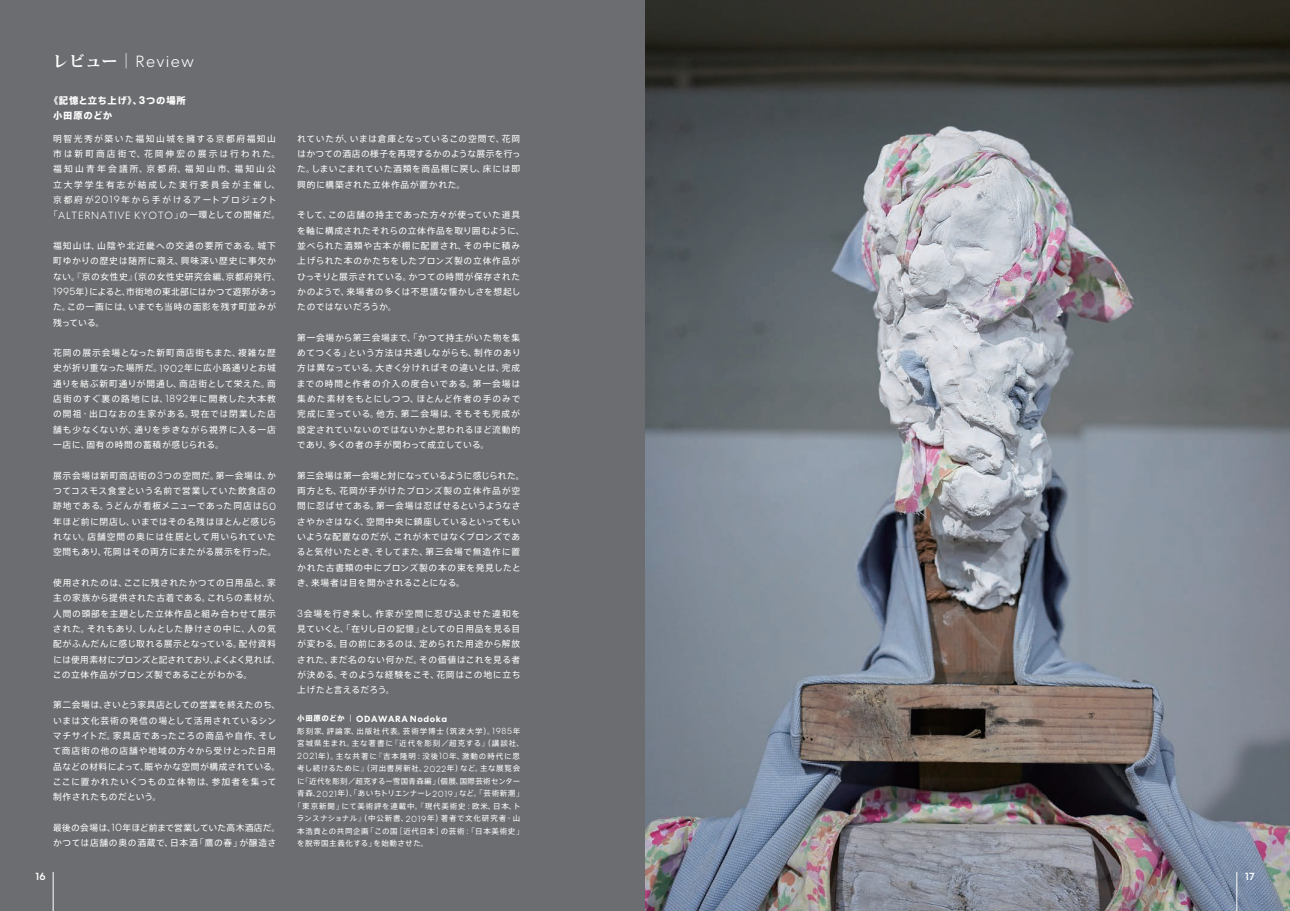
<style>
.page{position:relative;width:1290px;height:911px;background:#6c6d70}
.page>*{position:absolute;margin:0;border:0;box-sizing:border-box;transform-origin:0 0}
.t1{font:300 16.25px "Centra No 2";letter-spacing:.08em;color:#fff}
.t2{font:300 10.5px "Centra No 2";letter-spacing:.08em;color:#fff}
.t3{font:500 10.5px "Centra No 2";color:#fff}
.t4{font:800 9.38px/15px "Axis Std";letter-spacing:.07em;color:#fff}
.t5{font:700 9px "Centra No 2";letter-spacing:.065em;color:#fff}
.t6{font:8.75px/15.2px "Axis Std";letter-spacing:.07em;color:#fff}
.t7{font:8.75px/15.2px "Axis Std";letter-spacing:.21em;color:#fff}
.t8{font:8.75px/15.2px "Axis Std";letter-spacing:.035em;color:#fff}
.t9{font:7.5px "Axis Std";letter-spacing:.085em;color:#fff}
.t10{font:7.5px "Axis Std";letter-spacing:.125em;color:#fff}
.t11{font:7.5px "Axis Std";letter-spacing:.025em;color:#fff}
.t12{font:7.5px "Axis Std";letter-spacing:.12em;color:#fff}
.t13{font:7.5px "Axis Std";letter-spacing:.045em;color:#fff}
.t14{font:7.5px "Axis Std";letter-spacing:.115em;color:#fff}
.s1{font-family:"TP Min Std N C Hi B";font-weight:400}
.s2{font-family:"Centra No 2";font-weight:700;font-size:11.25px}
.s3{font-family:"Centra No 2";font-weight:300;font-size:10.5px}
.s4{font-family:"Axis Std";font-weight:400;font-size:8.75px}
.s5{font-family:"Axis Std";font-weight:800;font-size:7.5px}
.s6{font-family:"Axis Std";font-weight:400;font-size:7.5px}
.s7{font-family:"Centra No 2";font-weight:300;font-size:9px}
</style>
<div class="page">
<img style="left:645px;top:0;width:645px;height:911px">
<hr style="left:53px;top:872px;width:1px;height:39px;background:#fff">
<hr style="left:1236px;top:872px;width:1px;height:39px;background:#fff">
<h1 class="t1" style="left:52px;top:52px;width:143px"><span class="s1">レビュー｜</span>Review</h1>
<p class="t4" style="left:53px;top:92px;width:134px;text-indent:-4px">《記憶と立ち上げ》、<span class="s2">3</span>つの場所小田原のどか</p>
<p class="t7" style="left:53px;top:130px;width:229px">明智光秀が築いた福知山城を擁する京都府福知山市は新町商店街で、花岡伸宏の展示は行われた。福知山青年会議所、京都府、福知山市、福知山公立大学学生有志が結成した実行委員会が主催し、京都府が<span class="s3">2019</span>年から手がけるアートプロジェクト</p>
<p class="t2" style="left:49px;top:209px;width:233px"><span class="s4">「</span>ALTERNATIVE KYOTO<span class="s4">」の一環としての開催だ。</span></p>
<p class="t6" style="left:53px;top:237px;width:229px">福知山は、山陰や北近畿への交通の要所である。城下町ゆかりの歴史は随所に窺え、興味深い歴史に事欠かない。『京の女性史』（京の女性史研究会編、京都府発行、<br><span class="s3">1995</span>年）によると、市街地の東北部にはかつて遊郭があった。この一画には、いまでも当時の面影を残す町並みが残っている。</p>
<p class="t6" style="left:53px;top:345px;width:224px;text-align:justify">花岡の展示会場となった新町商店街もまた、複雑な歴史が折り重なった場所だ。<span class="s3">1902</span>年に広小路通りとお城通りを結ぶ新町通りが開通し、商店街として栄えた。商店街のすぐ裏の路地には、<span class="s3">1892</span>年に開教した大本教の開祖・出口なおの生家がある。現在では閉業した店舗も少なくないが、通りを歩きながら視界に入る一店一店に、固有の時間の蓄積が感じられる。</p>
<p class="t6" style="left:53px;top:467px;width:225px;text-align:justify">展示会場は新町商店街の<span class="s3">3</span>つの空間だ。第一会場は、かつてコスモス食堂という名前で営業していた飲食店の跡地である。うどんが看板メニューであった同店は<span class="s3">50</span>年ほど前に閉店し、いまではその名残はほとんど感じられない。店舗空間の奥には住居として用いられていた空間もあり、花岡はその両方にまたがる展示を行った。</p>
<p class="t6" style="left:53px;top:574px;width:229px">使用されたのは、ここに残されたかつての日用品と、家主の家族から提供された古着である。これらの素材が、人間の頭部を主題とした立体作品と組み合わせて展示された。それもあり、しんとした静けさの中に、人の気配がふんだんに感じ取れる展示となっている。配付資料には使用素材にブロンズと記されており、よくよく見れば、この立体作品がブロンズ製であることがわかる。</p>
<p class="t6" style="left:53px;top:697px;width:229px">第二会場は、さいとう家具店としての営業を終えたのち、いまは文化芸術の発信の場として活用されているシンマチサイトだ。家具店であったころの商品や自作、そして商店街の他の店舗や地域の方々から受けとった日用品などの材料によって、賑やかな空間が構成されている。ここに置かれたいくつもの立体物は、参加者を集って制作されたものだという。</p>
<p class="t8" style="left:53px;top:819px;width:229px">最後の会場は、<span class="s3">10</span>年ほど前まで営業していた高木酒店だ。かつては店舗の奥の酒蔵で、日本酒「鷹の春」が醸造さ</p>
<p class="t6" style="left:297px;top:130px;width:225px;text-align:justify">れていたが、いまは倉庫となっているこの空間で、花岡はかつての酒店の様子を再現するかのような展示を行った。しまいこまれていた酒類を商品棚に戻し、床には即興的に構築された立体作品が置かれた。</p>
<p class="t6" style="left:297px;top:207px;width:229px">そして、この店舗の持主であった方々が使っていた道具を軸に構成されたそれらの立体作品を取り囲むように、並べられた酒類や古本が棚に配置され、その中に積み上げられた本のかたちをしたブロンズ製の立体作品がひっそりと展示されている。かつての時間が保存されたかのようで、来場者の多くは不思議な懐かしさを想起したのではないだろうか。</p>
<p class="t6" style="left:297px;top:329px;width:226px;text-align:justify">第一会場から第三会場まで、「かつて持主がいた物を集めてつくる」という方法は共通しながらも、制作のあり方は異なっている。大きく分ければその違いとは、完成までの時間と作者の介入の度合いである。第一会場は集めた素材をもとにしつつ、ほとんど作者の手のみで完成に至っている。他方、第二会場は、そもそも完成が設定されていないのではないかと思われるほど流動的であり、多くの者の手が関わって成立している。</p>
<p class="t6" style="left:297px;top:467px;width:229px">第三会場は第一会場と対になっているように感じられた。両方とも、花岡が手がけたブロンズ製の立体作品が空間に忍ばせてある。第一会場は忍ばせるというようなささやかさはなく、空間中央に鎮座しているといってもいいような配置なのだが、これが木ではなくブロンズであると気付いたとき、そしてまた、第三会場で無造作に置かれた古書類の中にブロンズ製の本の束を発見したとき、来場者は目を開かされることになる。</p>
<p class="t6" style="left:297px;top:605px;width:225px;text-align:justify"><span class="s3">3</span>会場を行き来し、作家が空間に忍び込ませた違和を見ていくと、「在りし日の記憶」としての日用品を見る目が変わる。目の前にあるのは、定められた用途から解放された、まだ名のない何かだ。その価値はこれを見る者が決める。そのような経験をこそ、花岡はこの地に立ち上げたと言えるだろう。</p>
<p class="t5" style="left:297px;top:713px;width:152px"><span class="s5">小田原のどか</span><span class="s6">｜</span> ODAWARA Nodoka</p>
<p class="t12" style="left:297px;top:725px;width:224px">彫刻家、評論家、出版社代表。芸術学博士（筑波大学）。<span class="s7">1985</span>年</p>
<p class="t10" style="left:297px;top:738px;width:228px">宮城県生まれ。主な著書に『近代を彫刻／超克する』（講談社、</p>
<p class="t10" style="left:297px;top:750px;width:224px"><span class="s7">2021</span>年）。主な共著に『吉本隆明：没後<span class="s7">10</span>年、激動の時代に思</p>
<p class="t9" style="left:297px;top:763px;width:224px">考し続けるために』（河出書房新社、<span class="s7">2022</span>年）など。主な展覧会</p>
<p class="t13" style="left:297px;top:775px;width:225px">に「近代を彫刻／超克するー雪国青森編」（個展、国際芸術センター</p>
<p class="t11" style="left:297px;top:788px;width:228px">青森、<span class="s7">2021</span>年）、「あいちトリエンナーレ<span class="s7">2019</span>」など。「芸術新潮」</p>
<p class="t14" style="left:294px;top:800px;width:228px">「東京新聞」にて美術評を連載中。『現代美術史：欧米、日本、ト</p>
<p class="t9" style="left:297px;top:813px;width:225px">ランスナショナル』（中公新書、<span class="s7">2019</span>年）著者で文化研究者・山</p>
<p class="t9" style="left:297px;top:825px;width:228px">本浩貴との共同企画「この国［近代日本］の芸術：「日本美術史」</p>
<p class="t9" style="left:297px;top:838px;width:133px">を脱帝国主義化する」を始動させた。</p>
<p class="t3" style="left:35px;top:870px;width:12px">16</p>
<p class="t3" style="left:1245px;top:870px;width:11px">17</p>
</div>
